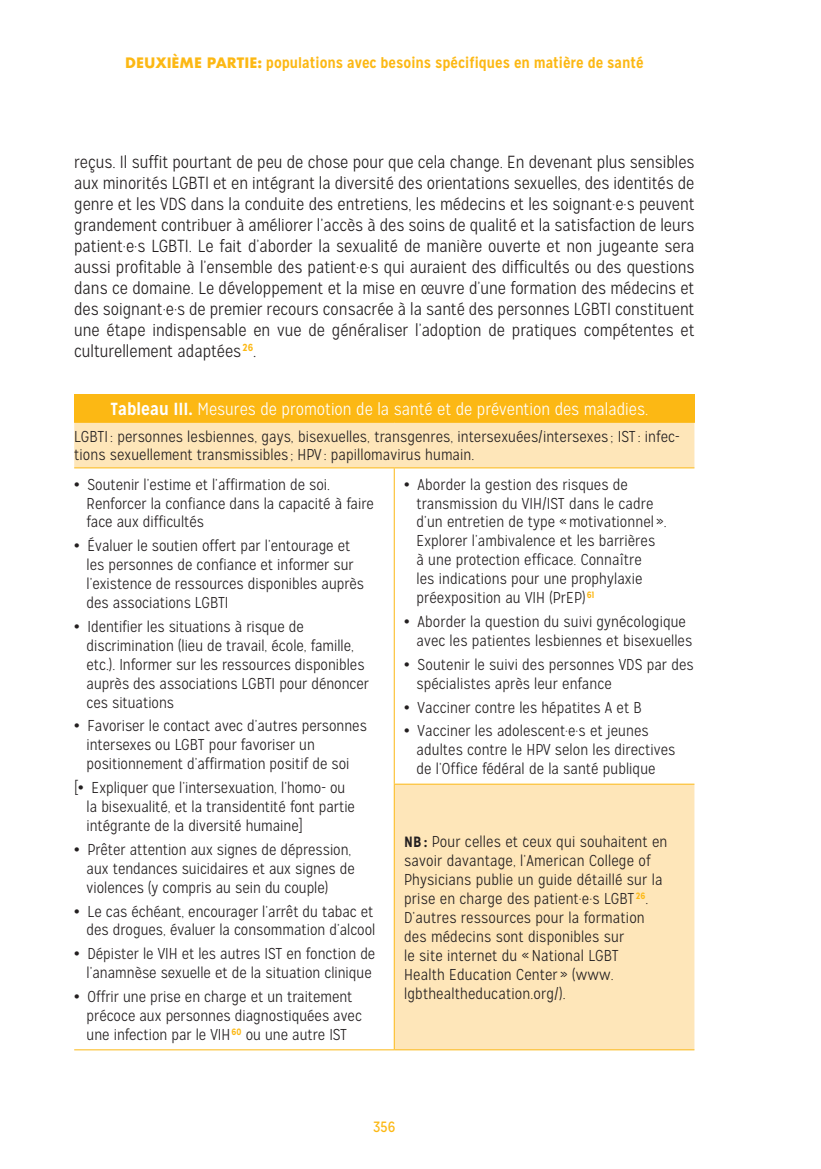
<style>
.page{position:relative;width:821px;height:1169px;background:#fff}
.page>*{position:absolute;margin:0;border:0;box-sizing:border-box;transform-origin:0 0}
.t1{font:300 17.5px/21px "Mission Gothic";color:#231f20;text-align:justify}
.t2{font:300 17.5px "Mission Gothic";color:#fff}
.t3{font:300 15.75px/18.9px "Mission Gothic";color:#231f20}
.t4{font:700 14.88px "Mission Gothic";color:#fcb814}
.t5{font:14.88px "Mission Gothic";color:#fcb814}
.s1{font-family:"Futura";font-size:14px}
.s2{font-weight:700}
.s3{font-weight:700;font-size:14.88px}
</style>
<div class="page">
<div style="left:74px;top:394px;width:620px;height:28px;background:#fcb814"></div>
<svg style="left:74px;top:423px;width:620px;height:626px"></svg>
<hr style="left:74px;top:422px;width:320px;height:1px;background:#fcb814">
<hr style="left:394px;top:422px;width:300px;height:1px;background:#fcb814">
<hr style="left:74px;top:467px;width:320px;height:1px;background:#fcb814">
<hr style="left:394px;top:467px;width:300px;height:1px;background:#fcb814">
<hr style="left:394px;top:783px;width:300px;height:1px;background:#fcb814">
<hr style="left:74px;top:1049px;width:320px;height:1px;background:#fcb814">
<hr style="left:394px;top:1049px;width:300px;height:1px;background:#fcb814">
<hr style="left:394px;top:468px;width:1px;height:315px;background:#fcb814">
<hr style="left:394px;top:784px;width:1px;height:265px;background:#fcb814">
<p class="t4" style="left:125px;top:53px;width:520px"><span class="s1">DEUXIÈME PARTIE:</span> populations avec besoins spécifiques en matière de santé</p>
<p class="t1" style="left:74px;top:151px;width:622px">reçus. Il suffit pourtant de peu de chose pour que cela change. En devenant plus sensibles aux minorités LGBTI et en intégrant la diversité des orientations sexuelles, des identités de genre et les VDS dans la conduite des entretiens, les médecins et les soignant·e·s peuvent grandement contribuer à améliorer l’accès à des soins de qualité et la satisfaction de leurs patient·e·s LGBTI. Le fait d’aborder la sexualité de manière ouverte et non jugeante sera aussi profitable à l’ensemble des patient·e·s qui auraient des difficultés ou des questions dans ce domaine. Le développement et la mise en œuvre d’une formation des médecins et des soignant·e·s de premier recours consacrée à la santé des personnes LGBTI constituent une étape indispensable en vue de généraliser l’adoption de pratiques compétentes et culturellement adaptées <sup>26</sup>.</p>
<p class="t2" style="left:110px;top:398px;width:539px"><span class="s2">Tableau III.</span> Mesures de promotion de la santé et de prévention des maladies.</p>
<p class="t3" style="left:74px;top:427px;width:607px">LGBTI : personnes lesbiennes, gays, bisexuelles, transgenres, intersexuées/intersexes ; IST : infec&shy;tions sexuellement transmissibles ; HPV : papillomavirus humain.</p>
<p class="t3" style="left:87px;top:475px;width:289px;text-indent:-12px"><span class="s2">•</span> Soutenir l’estime et l’affirmation de soi.<br>Renforcer la confiance dans la capacité à faire face aux difficultés</p>
<p class="t3" style="left:87px;top:536px;width:279px;text-indent:-12px"><span class="s2">•</span> Évaluer le soutien offert par l’entourage et les personnes de confiance et informer sur l’existence de ressources disponibles auprès des associations LGBTI</p>
<p class="t3" style="left:87px;top:617px;width:284px;text-indent:-12px"><span class="s2">•</span> Identifier les situations à risque de discrimination (lieu de travail, école, famille, etc.). Informer sur les ressources disponibles auprès des associations LGBTI pour dénoncer ces situations</p>
<p class="t3" style="left:87px;top:716px;width:282px;text-indent:-12px"><span class="s2">•</span> Favoriser le contact avec d’autres personnes intersexes ou LGBT pour favoriser un positionnement d’affirmation positif de soi</p>
<p class="t3" style="left:87px;top:778px;width:270px;text-indent:-12px">[<span class="s2">•</span> Expliquer que l’intersexuation, l’homo- ou la bisexualité, et la transidentité font partie intégrante de la diversité humaine]</p>
<p class="t3" style="left:87px;top:840px;width:270px;text-indent:-12px"><span class="s2">•</span> Prêter attention aux signes de dépression, aux tendances suicidaires et aux signes de violences (y compris au sein du couple)</p>
<p class="t3" style="left:74px;top:901px;width:303px;text-align:right"><span class="s2">•</span> Le cas échéant, encourager l’arrêt du tabac et des drogues, évaluer la consommation d’alcool</p>
<p class="t3" style="left:74px;top:944px;width:303px;text-align:center"><span class="s2">•</span> Dépister le VIH et les autres IST en fonction de l’anamnèse sexuelle et de la situation clinique</p>
<p class="t3" style="left:87px;top:987px;width:277px;text-indent:-12px"><span class="s2">•</span> Offrir une prise en charge et un traitement précoce aux personnes diagnostiquées avec une infection par le VIH<sup>60</sup> ou une autre IST</p>
<p class="t3" style="left:416px;top:475px;width:252px;text-indent:-12px"><span class="s2">•</span> Aborder la gestion des risques de transmission du VIH/IST dans le cadre d’un entretien de type «motivationnel ».<br>Explorer l’ambivalence et les barrières<br>à une protection efficace. Connaître<br>les indications pour une prophylaxie préexposition au VIH (PrEP) <sup>61</sup></p>
<p class="t3" style="left:416px;top:612px;width:277px;text-indent:-12px"><span class="s2">•</span> Aborder la question du suivi gynécologique avec les patientes lesbiennes et bisexuelles</p>
<p class="t3" style="left:416px;top:655px;width:278px;text-indent:-12px"><span class="s2">•</span> Soutenir le suivi des personnes VDS par des spécialistes après leur enfance</p>
<p class="t3" style="left:404px;top:697px;width:239px"><span class="s2">•</span> Vacciner contre les hépatites A et B</p>
<p class="t3" style="left:416px;top:721px;width:260px;text-indent:-12px"><span class="s2">•</span> Vacciner les adolescent·e·s et jeunes adultes contre le HPV selon les directives de l’Office fédéral de la santé publique</p>
<p class="t3" style="left:404px;top:832px;width:265px"><span class="s3">NB :</span> Pour celles et ceux qui souhaitent en savoir davantage, l’American College of Physicians publie un guide détaillé sur la prise en charge des patient·e·s LGBT <sup>26</sup>.<br>D’autres ressources pour la formation des médecins sont disponibles sur<br>le site internet du «National LGBT<br>Health Education Center » (www. lgbthealtheducation.org/).</p>
<p class="t5" style="left:373px;top:1118px;width:24px">356</p>
</div>
